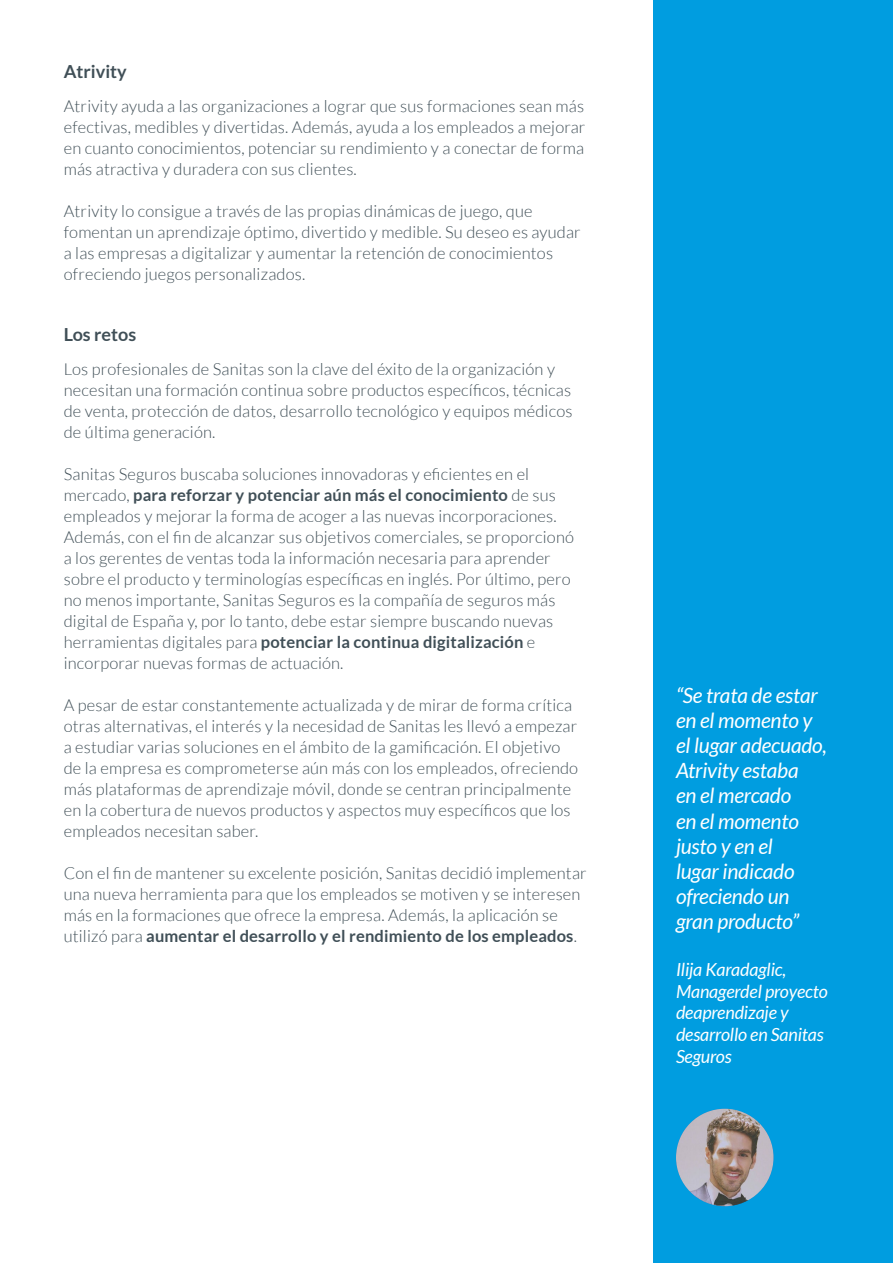
<style>
.page{position:relative;width:893px;height:1263px;background:#fff}
.page>*{position:absolute;margin:0;border:0;box-sizing:border-box;transform-origin:0 0}
.t1{font:italic 21px/25.2px "Lato";letter-spacing:-.01em;color:#fff}
.t2{font:italic 18px/21.6px "Lato";letter-spacing:-.01em;color:#fff}
.t3{font:700 18px "Lato";color:#404f57}
.t4{font:300 16.5px/21px "Lato";letter-spacing:.01em;color:#404f57}
.s1{font-weight:700}
</style>
<div class="page">
<div style="left:653px;top:0;width:240px;height:1263px;background:#009de0"></div>
<img style="left:676px;top:1109px;width:97px;height:97px;border-radius:49px">
<p class="t3" style="left:64px;top:61px;width:65px">Atrivity</p>
<p class="t4" style="left:64px;top:96px;width:523px;text-align:justify">Atrivity ayuda a las organizaciones a lograr que sus formaciones sean más efectivas, medibles y divertidas. Además, ayuda a los empleados a mejorar en cuanto conocimientos, potenciar su rendimiento y a conectar de forma más atractiva y duradera con sus clientes.</p>
<p class="t4" style="left:64px;top:201px;width:519px">Atrivity lo consigue a través de las propias dinámicas de juego, que fomentan un aprendizaje óptimo, divertido y medible. Su deseo es ayudar a las empresas a digitalizar y aumentar la retención de conocimientos ofreciendo juegos personalizados.</p>
<p class="t3" style="left:64px;top:324px;width:74px">Los retos</p>
<p class="t4" style="left:64px;top:359px;width:510px">Los profesionales de Sanitas son la clave del éxito de la organización y necesitan una formación continua sobre productos específicos, técnicas de venta, protección de datos, desarrollo tecnológico y equipos médicos de última generación.</p>
<p class="t4" style="left:64px;top:464px;width:512px">Sanitas Seguros buscaba soluciones innovadoras y eficientes en el mercado, <span class="s1">para reforzar y potenciar aún más el conocimiento</span> de sus empleados y mejorar la forma de acoger a las nuevas incorporaciones.<br>Además, con el fin de alcanzar sus objetivos comerciales, se proporcionó a los gerentes de ventas toda la información necesaria para aprender sobre el producto y terminologías específicas en inglés. Por último, pero no menos importante, Sanitas Seguros es la compañía de seguros más digital de España y, por lo tanto, debe estar siempre buscando nuevas herramientas digitales para <span class="s1">potenciar la continua digitalización</span> e incorporar nuevas formas de actuación.</p>
<p class="t4" style="left:64px;top:695px;width:516px">A pesar de estar constantemente actualizada y de mirar de forma crítica otras alternativas, el interés y la necesidad de Sanitas les llevó a empezar a estudiar varias soluciones en el ámbito de la gamificación. El objetivo de la empresa es comprometerse aún más con los empleados, ofreciendo más plataformas de aprendizaje móvil, donde se centran principalmente en la cobertura de nuevos productos y aspectos muy específicos que los empleados necesitan saber.</p>
<p class="t4" style="left:64px;top:863px;width:524px">Con el fin de mantener su excelente posición, Sanitas decidió implementar una nueva herramienta para que los empleados se motiven y se interesen más en la formaciones que ofrece la empresa. Además, la aplicación se utilizó para <span class="s1">aumentar el desarrollo y el rendimiento de los empleados</span>.</p>
<p class="t1" style="left:676px;top:683px;width:153px">“Se trata de estar en el momento y el lugar adecuado,<br>Atrivity estaba<br>en el mercado<br>en el momento justo y en el<br>lugar indicado ofreciendo un gran producto”</p>
<p class="t2" style="left:676px;top:959px;width:153px">Ilija Karadaglic,<br>Managerdel proyecto deaprendizaje y desarrollo en Sanitas<br>Seguros</p>
</div>
